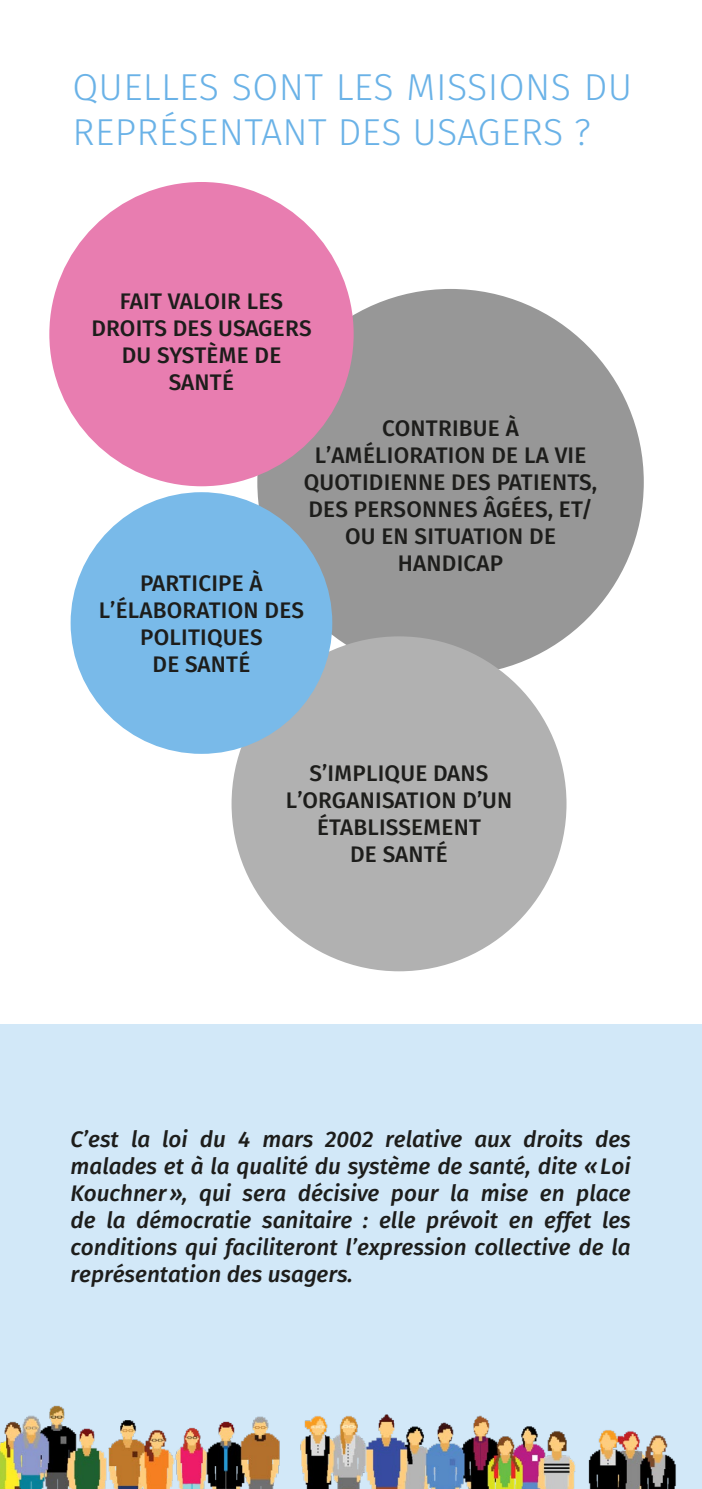
<style>
.page{position:relative;width:702px;height:1489px;background:#fff}
.page>*{position:absolute;margin:0;border:0;box-sizing:border-box;transform-origin:0 0}
.t1{font:300 37.5px/45px "Fira Sans";letter-spacing:.01em;color:#6ab2e7}
.t2{font:italic 500 22.5px/27px "Fira Sans";color:#1d1d1b;text-align:justify}
.t3{font:500 22.5px/27px "Fira Sans";letter-spacing:.01em;color:#1d1d1b;text-align:center}
</style>
<div class="page">
<div style="left:257px;top:289px;width:386px;height:386px;background:#979797;border-radius:50%"></div>
<div style="left:0;top:1024px;width:702px;height:464px;background:#d2e8f8"></div>
<img style="left:0;top:1405px;width:676px;height:83px">
<div style="left:49px;top:182px;width:304px;height:304px;background:#e87db0;border-radius:50%"></div>
<div style="left:231px;top:636px;width:335px;height:335px;background:#b1b1b1;border-radius:50%"></div>
<div style="left:71px;top:492px;width:261px;height:261px;background:#79bae9;border-radius:50%"></div>
<p class="t1" style="left:73px;top:67px;width:561px">QUELLES SONT LES MISSIONS DU<br>REPRÉSENTANT DES USAGERS ?</p>
<p class="t3" style="left:120px;top:289px;width:165px">FAIT VALOIR LES</p>
<p class="t3" style="left:91px;top:316px;width:222px">DROITS DES USAGERS</p>
<p class="t3" style="left:122px;top:343px;width:161px">DU SYSTÈME DE</p>
<p class="t3" style="left:169px;top:370px;width:67px">SANTÉ</p>
<p class="t3" style="left:304px;top:416px;width:295px">CONTRIBUE À<br>L’AMÉLIORATION DE LA VIE<br>QUOTIDIENNE DES PATIENTS,<br>DES PERSONNES ÂGÉES, ET/<br>OU EN SITUATION DE</p>
<p class="t3" style="left:398px;top:551px;width:107px">HANDICAP</p>
<p class="t3" style="left:99px;top:571px;width:207px">PARTICIPE À<br>L’ÉLABORATION DES<br>POLITIQUES</p>
<p class="t3" style="left:152px;top:652px;width:99px">DE SANTÉ</p>
<p class="t3" style="left:286px;top:761px;width:228px">S’IMPLIQUE DANS<br>L’ORGANISATION D’UN<br>ÉTABLISSEMENT</p>
<p class="t3" style="left:350px;top:842px;width:99px">DE SANTÉ</p>
<p class="t2" style="left:71px;top:1127px;width:561px">C’est la loi du 4 mars 2002 relative aux droits des malades et à la qualité du système de santé, dite «Loi Kouchner», qui sera décisive pour la mise en place de la démocratie sanitaire : elle prévoit en effet les conditions qui faciliteront l’expression collective de la représentation des usagers.</p>
</div>
